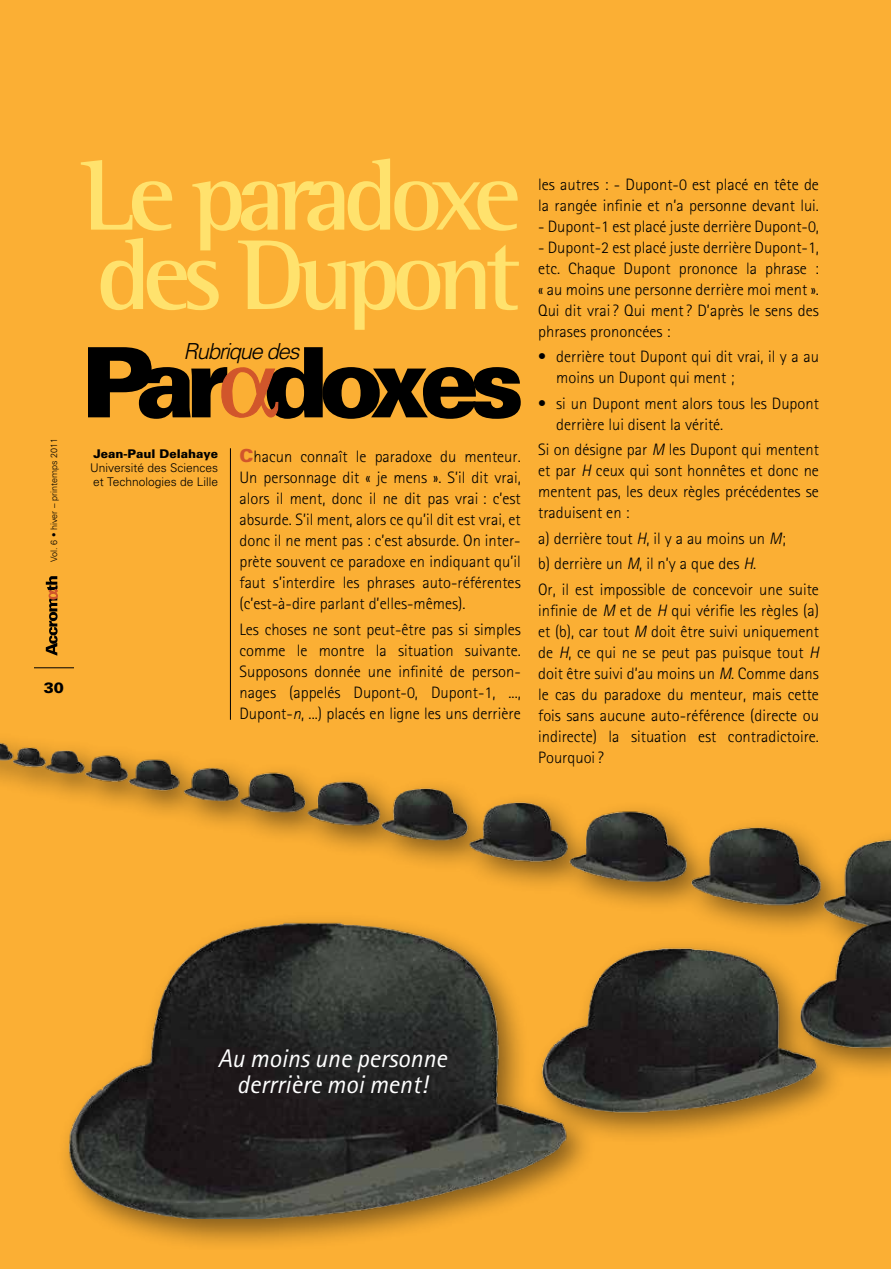
<style>
.page{position:relative;width:891px;height:1269px;background:#fbaf34}
.page>*{position:absolute;margin:0;border:0;box-sizing:border-box;transform-origin:0 0}
.t1{font:700 101.85px/79.3px "Rotis Semi Serif";letter-spacing:-.08em;color:#ffe26d}
.t2{font:italic 25.5px/25.5px "Rotis Sans Serif";color:#fff;text-align:center}
.t3{font:italic 300 22.05px "Univers";letter-spacing:-.06em;color:#000}
.t4{font:300 16.5px/21px "Rotis Sans Serif";color:#000;text-align:justify}
.t5{font:900 15px "Univers";color:#000}
.t6{font:300 12px/14.4px "Univers";color:#000}
.t7{font:900 12px "Univers";color:#000}
.t8{font:300 9px "Univers";color:#000}
.s1{font-family:"Univers";font-weight:900;font-size:18px;color:#d1562b}
.s2{font-style:italic}
</style>
<div class="page">
<hr style="left:34px;top:668px;width:40px;height:1px;background:#000">
<svg style="left:46px;top:576px;width:12px;height:80px"></svg>
<svg style="left:89px;top:347px;width:432px;height:72px"></svg>
<hr style="left:230px;top:448px;width:1px;height:272px;background:#000">
<div style="left:0;top:723px;width:891px;height:527px;background:#000;opacity:.48"></div>
<img style="left:0;top:737px;width:891px;height:482px">
<h1 class="t1" style="left:82px;top:155px;width:441px">Le paradoxe des Dupont</h1>
<h3 class="t3" style="left:183px;top:338px;width:118px">Rubrique des</h3>
<p class="t8" style="left:48px;top:562px;width:125px;rotate:-90deg">Vol. 6 • hiver – printemps 2011</p>
<p class="t5" style="left:44px;top:678px;width:22px">30</p>
<p class="t7" style="left:93px;top:446px;width:126px">Jean-Paul Delahaye</p>
<p class="t6" style="left:90px;top:460px;width:130px">Université des Sciences et Technologies de Lille</p>
<p class="t4" style="left:239px;top:446px;width:283px"><span class="s1">C</span>hacun connaît le paradoxe du menteur.<br>Un personnage dit « je mens ». S’il dit vrai, alors il ment, donc il ne dit pas vrai : c’est absurde. S’il ment, alors ce qu’il dit est vrai, et donc il ne ment pas : c’est absurde. On inter&shy;prète souvent ce paradoxe en indiquant qu’il faut s’interdire les phrases auto-référentes (c’est-à-dire parlant d’elles-mêmes).</p>
<p class="t4" style="left:239px;top:619px;width:283px">Les choses ne sont peut-être pas si simples comme le montre la situation suivante.<br>Supposons donnée une infinité de person&shy;nages (appelés Dupont-0, Dupont-1, ..., Dupont-<span class="s2">n</span>, ...) placés en ligne les uns derrière</p>
<p class="t4" style="left:538px;top:174px;width:282px">les autres : - Dupont-0 est placé en tête de la rangée infinie et n’a personne devant lui.</p>
<p class="t4" style="left:538px;top:216px;width:282px">- Dupont-1 est placé juste derrière Dupont-0,</p>
<p class="t4" style="left:538px;top:237px;width:282px">- Dupont-2 est placé juste derrière Dupont-1, etc. Chaque Dupont prononce la phrase : « au moins une personne derrière moi ment ».<br>Qui dit vrai? Qui ment? D’après le sens des phrases prononcées :</p>
<p class="t4" style="left:556px;top:346px;width:264px;text-indent:-18px">• derrière tout Dupont qui dit vrai, il y a au moins un Dupont qui ment ;</p>
<p class="t4" style="left:556px;top:393px;width:264px;text-indent:-18px">• si un Dupont ment alors tous les Dupont derrière lui disent la vérité.</p>
<p class="t4" style="left:538px;top:439px;width:282px">Si on désigne par <span class="s2">M</span> les Dupont qui mentent et par <span class="s2">H</span> ceux qui sont honnêtes et donc ne mentent pas, les deux règles précédentes se traduisent en :</p>
<p class="t4" style="left:538px;top:525px;width:282px;line-height:25.5px;text-align:left">a) derrière tout <span class="s2">H</span>, il y a au moins un <span class="s2">M</span>;<br>b) derrière un <span class="s2">M</span>, il n’y a que des <span class="s2">H</span>.<br>Or, il est impossible de concevoir une suite</p>
<p class="t4" style="left:538px;top:600px;width:282px">infinie de <span class="s2">M</span> et de <span class="s2">H</span> qui vérifie les règles (a) et (b), car tout <span class="s2">M</span> doit être suivi uniquement de <span class="s2">H</span>, ce qui ne se peut pas puisque tout <span class="s2">H </span>doit être suivi d’au moins un <span class="s2">M</span>. Comme dans le cas du paradoxe du menteur, mais cette fois sans aucune auto-référence (directe ou indirecte) la situation est contradictoire.<br>Pourquoi?</p>
<h2 class="t2" style="left:218px;top:1046px;width:230px">Au moins une personne derrrière moi ment!</h2>
</div>
